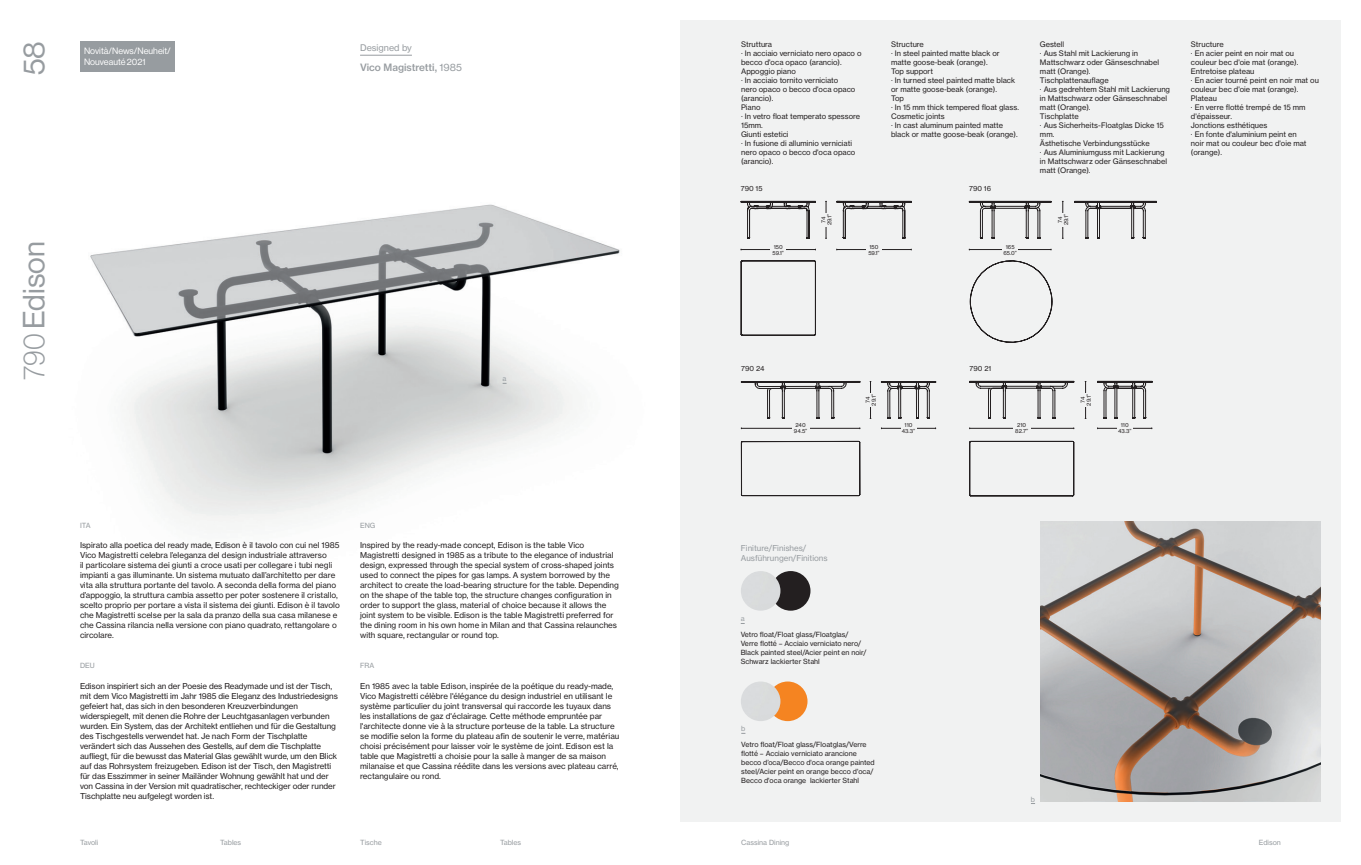
<style>
.page{position:relative;width:1361px;height:865px;background:#fff}
.page>*{position:absolute;margin:0;border:0;box-sizing:border-box;transform-origin:0 0}
.t1{font:30px "Haas Grot Disp 55 Roman";color:#979ca0}
.t2{font:500 10px "Haas Grot Text 65";color:#979ca0}
.t3{font:9px/11px "Haas Grot Disp 55 Roman";color:#fff}
.t4{font:9px "Haas Grot Text 55 Roman";color:#979ca0}
.t5{font:8px/10px "Haas Grot Text 55 Roman";color:#231f20}
.t6{font:8px/10px "Haas Grot Text 55 Roman";color:#979ca0}
.t7{font:7.5px/9px "Haas Grot Text 55 Roman";color:#231f20}
.t8{font:7px/9px "Haas Grot Text 55 Roman";color:#231f20}
.t9{font:7px "Haas Grot Text 55 Roman";color:#979ca0}
.t10{font:5.5px/6px "Haas Grot Text 55 Roman";color:#231f20;text-align:center}
.s1{font-family:"Haas Grot Text 55 Roman";font-weight:400}
.s2{font-family:"Haas Grot Disp 35";font-weight:100}
</style>
<div class="page">
<div style="left:680px;top:20px;width:661px;height:801px;background:#f1f2f2"></div>
<img style="left:1041px;top:521px;width:280px;height:280px">
<img style="left:80px;top:53px;width:540px;height:472px">
<div style="left:80px;top:41px;width:94px;height:30px;background:#979ca0"></div>
<hr style="left:360px;top:55px;width:52px;height:1px;background:#979ca0">
<div style="left:768px;top:681px;width:39px;height:40px;background:#f58421;border-radius:50%"></div>
<div style="left:771px;top:571px;width:39px;height:39px;background:#231f20;border-radius:50%"></div>
<hr style="left:881px;top:428px;width:54px;height:1px;background:#231f20">
<hr style="left:1097px;top:428px;width:54px;height:1px;background:#231f20">
<hr style="left:741px;top:428px;width:119px;height:1px;background:#231f20">
<hr style="left:969px;top:428px;width:104px;height:1px;background:#231f20">
<div style="left:901px;top:423px;width:15px;height:10px;background:#f1f2f2"></div>
<div style="left:1117px;top:423px;width:15px;height:10px;background:#f1f2f2"></div>
<div style="left:792px;top:423px;width:17px;height:10px;background:#f1f2f2"></div>
<div style="left:1013px;top:423px;width:17px;height:10px;background:#f1f2f2"></div>
<hr style="left:870px;top:381px;width:1px;height:37px;background:#231f20">
<hr style="left:1085px;top:381px;width:1px;height:37px;background:#231f20">
<div style="left:865px;top:393px;width:11px;height:13px;background:#f1f2f2"></div>
<div style="left:1080px;top:393px;width:11px;height:13px;background:#f1f2f2"></div>
<svg style="left:881px;top:381px;width:55px;height:37px"></svg>
<svg style="left:741px;top:381px;width:119px;height:37px"></svg>
<svg style="left:741px;top:441px;width:119px;height:55px"></svg>
<svg style="left:1097px;top:381px;width:55px;height:37px"></svg>
<svg style="left:969px;top:381px;width:105px;height:37px"></svg>
<svg style="left:969px;top:441px;width:105px;height:55px"></svg>
<hr style="left:741px;top:249px;width:74px;height:1px;background:#231f20">
<hr style="left:837px;top:249px;width:74px;height:1px;background:#231f20">
<div style="left:771px;top:244px;width:15px;height:11px;background:#f1f2f2"></div>
<div style="left:866px;top:244px;width:15px;height:11px;background:#f1f2f2"></div>
<hr style="left:826px;top:201px;width:1px;height:37px;background:#231f20">
<hr style="left:1062px;top:201px;width:1px;height:37px;background:#231f20">
<div style="left:821px;top:213px;width:10px;height:13px;background:#f1f2f2"></div>
<div style="left:1057px;top:213px;width:11px;height:13px;background:#f1f2f2"></div>
<svg style="left:740px;top:201px;width:75px;height:37px"></svg>
<svg style="left:836px;top:201px;width:75px;height:37px"></svg>
<svg style="left:741px;top:261px;width:74px;height:74px"></svg>
<svg style="left:969px;top:201px;width:82px;height:37px"></svg>
<svg style="left:1074px;top:201px;width:82px;height:37px"></svg>
<svg style="left:969px;top:248px;width:83px;height:95px"></svg>
<img style="left:741px;top:571px;width:39px;height:39px;border-radius:20px">
<img style="left:741px;top:681px;width:39px;height:40px;border-radius:20px">
<h1 class="t1" style="left:17px;top:75px;width:36px;rotate:-90deg">58</h1>
<p class="t3" style="left:84px;top:45px;width:88px">Novità/News/Neuheit/<br>Nouveauté 2021</p>
<p class="t4" style="left:360px;top:42px;width:53px">Designed by</p>
<p class="t2" style="left:360px;top:61px;width:103px">Vico Magistretti, <span class="s1">1985</span></p>
<h1 class="t1" style="left:17px;top:380px;width:140px;rotate:-90deg"><span class="s2">790</span> Edison</h1>
<p class="t9" style="left:502px;top:374px;width:5px">a</p>
<p class="t7" style="left:741px;top:40px;width:122px">Struttura<br>· In acciaio verniciato nero opaco o becco d'oca opaco (arancio).<br>Appoggio piano<br>· In acciaio tornito verniciato<br>nero opaco o becco d'oca opaco (arancio).<br>Piano<br>· In vetro float temperato spessore<br>15mm.<br>Giunti estetici<br>· In fusione di alluminio verniciati nero opaco o becco d'oca opaco (arancio).</p>
<p class="t7" style="left:1040px;top:40px;width:132px">Gestell<br>· Aus Stahl mit Lackierung in<br>Mattschwarz oder Gänseschnabel matt (Orange).<br>Tischplattenauflage<br>· Aus gedrehtem Stahl mit Lackierung in Mattschwarz oder Gänseschnabel matt (Orange).<br>Tischplatte<br>· Aus Sicherheits-Floatglas Dicke 15 mm.<br>Ästhetische Verbindungsstücke<br>· Aus Aluminiumguss mit Lackierung in Mattschwarz oder Gänseschnabel matt (Orange).</p>
<p class="t7" style="left:891px;top:40px;width:129px">Structure<br>· In steel painted matte black or matte goose-beak (orange).<br>Top support<br>· In turned steel painted matte black or matte goose-beak (orange).<br>Top<br>· In 15 mm thick tempered float glass.<br>Cosmetic joints<br>· In cast aluminum painted matte black or matte goose-beak (orange).</p>
<p class="t7" style="left:1191px;top:40px;width:129px">Structure<br>· En acier peint en noir mat ou couleur bec d'oie mat (orange).<br>Entretoise plateau<br>· En acier tourné peint en noir mat ou couleur bec d'oie mat (orange).<br>Plateau<br>· En verre flotté trempé de 15 mm d'épaisseur.<br>Jonctions esthétiques<br>· En fonte d'aluminium peint en<br>noir mat ou couleur bec d'oie mat (orange).</p>
<p class="t8" style="left:741px;top:184px;width:23px">790 15</p>
<p class="t8" style="left:969px;top:184px;width:23px">790 16</p>
<p class="t10" style="left:820px;top:225px;width:13px;rotate:-90deg">74<br>29.1”</p>
<p class="t10" style="left:1057px;top:225px;width:13px;rotate:-90deg">74<br>29.1”</p>
<p class="t10" style="left:772px;top:244px;width:13px;text-align:left">150<br>59.1”</p>
<p class="t10" style="left:868px;top:244px;width:13px;text-align:left">150<br>59.1”</p>
<p class="t10" style="left:1003px;top:244px;width:15px">165<br>65.0”</p>
<p class="t8" style="left:741px;top:364px;width:25px">790 24</p>
<p class="t8" style="left:969px;top:364px;width:23px">790 21</p>
<p class="t10" style="left:865px;top:405px;width:13px;rotate:-90deg">74<br>29.1”</p>
<p class="t10" style="left:1080px;top:405px;width:13px;rotate:-90deg">74<br>29.1”</p>
<p class="t10" style="left:794px;top:422px;width:15px;text-align:left">240<br>94.5”</p>
<p class="t10" style="left:1015px;top:422px;width:15px">210<br>82.7”</p>
<p class="t10" style="left:902px;top:422px;width:15px">110<br>43.3”</p>
<p class="t10" style="left:1118px;top:422px;width:15px">110<br>43.3”</p>
<p class="t9" style="left:80px;top:521px;width:12px">ITA</p>
<p class="t9" style="left:360px;top:521px;width:17px">ENG</p>
<p class="t5" style="left:80px;top:540px;width:261px">Ispirato alla poetica del ready made, Edison è il tavolo con cui nel 1985<br>Vico Magistretti celebra l’eleganza del design industriale attraverso<br>il particolare sistema dei giunti a croce usati per collegare i tubi negli impianti a gas illuminante. Un sistema mutuato dall’architetto per dare vita alla struttura portante del tavolo. A seconda della forma del piano d’appoggio, la struttura cambia assetto per poter sostenere il cristallo, scelto proprio per portare a vista il sistema dei giunti. Edison è il tavolo che Magistretti scelse per la sala da pranzo della sua casa milanese e che Cassina rilancia nella versione con piano quadrato, rettangolare o circolare.</p>
<p class="t5" style="left:360px;top:540px;width:260px">Inspired by the ready-made concept, Edison is the table Vico Magistretti designed in 1985 as a tribute to the elegance of industrial design, expressed through the special system of cross-shaped joints used to connect the pipes for gas lamps. A system borrowed by the architect to create the load-bearing structure for the table. Depending on the shape of the table top, the structure changes configuration in order to support the glass, material of choice because it allows the joint system to be visible. Edison is the table Magistretti preferred for the dining room in his own home in Milan and that Cassina relaunches with square, rectangular or round top.</p>
<p class="t9" style="left:80px;top:661px;width:16px">DEU</p>
<p class="t9" style="left:360px;top:661px;width:16px">FRA</p>
<p class="t5" style="left:80px;top:680px;width:259px">Edison inspiriert sich an der Poesie des Readymade und ist der Tisch, mit dem Vico Magistretti im Jahr 1985 die Eleganz des Industriedesigns gefeiert hat, das sich in den besonderen Kreuzverbindungen widerspiegelt, mit denen die Rohre der Leuchtgasanlagen verbunden wurden. Ein System, das der Architekt entliehen und für die Gestaltung des Tischgestells verwendet hat. Je nach Form der Tischplatte verändert sich das Aussehen des Gestells, auf dem die Tischplatte aufliegt, für die bewusst das Material Glas gewählt wurde, um den Blick auf das Rohrsystem freizugeben. Edison ist der Tisch, den Magistretti für das Esszimmer in seiner Mailänder Wohnung gewählt hat und der von Cassina in der Version mit quadratischer, rechteckiger oder runder Tischplatte neu aufgelegt worden ist.</p>
<p class="t5" style="left:360px;top:680px;width:261px">En 1985 avec la table Edison, inspirée de la poétique du ready-made, Vico Magistretti célèbre l'élégance du design industriel en utilisant le système particulier du joint transversal qui raccorde les tuyaux dans les installations de gaz d'éclairage. Cette méthode empruntée par l'architecte donne vie à la structure porteuse de la table. La structure se modifie selon la forme du plateau afin de soutenir le verre, matériau choisi précisément pour laisser voir le système de joint. Edison est la table que Magistretti a choisie pour la salle à manger de sa maison milanaise et que Cassina réédite dans les versions avec plateau carré, rectangulaire ou rond.</p>
<p class="t6" style="left:741px;top:543px;width:88px">Finiture/Finishes/<br>Ausführungen/Finitions</p>
<p class="t9" style="left:741px;top:614px;width:5px">a</p>
<p class="t8" style="left:741px;top:630px;width:127px">Vetro float/Float glass/Floatglas/ Verre flotté – Acciaio verniciato nero/ Black painted steel/Acier peint en noir/ Schwarz lackierter Stahl</p>
<p class="t9" style="left:741px;top:724px;width:6px">b</p>
<p class="t8" style="left:741px;top:740px;width:135px">Vetro float/Float glass/Floatglas/Verre flotté – Acciaio verniciato arancione becco d’oca/Becco d'oca orange painted steel/Acier peint en orange becco d'oca/ Becco d'oca orange lackierter Stahl</p>
<p class="t9" style="left:1031px;top:794px;width:6px">b</p>
<p class="t9" style="left:80px;top:838px;width:20px">Tavoli</p>
<p class="t9" style="left:220px;top:838px;width:23px">Tables</p>
<p class="t9" style="left:360px;top:838px;width:23px">Tische</p>
<p class="t9" style="left:500px;top:838px;width:23px">Tables</p>
<p class="t9" style="left:741px;top:838px;width:50px">Cassina Dining</p>
<p class="t9" style="left:1258px;top:838px;width:24px">Edison</p>
</div>
